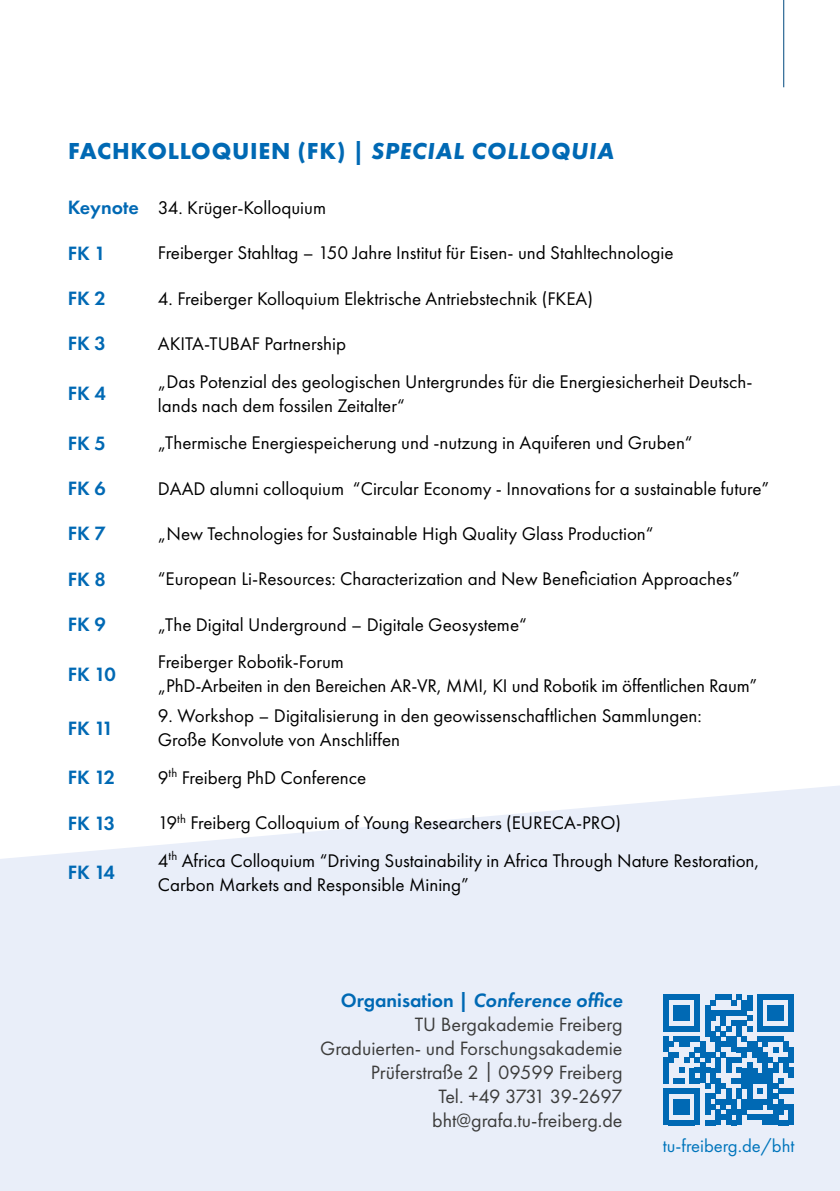
<style>
.page{position:relative;width:840px;height:1191px;background:#fff}
.page>*{position:absolute;margin:0;border:0;box-sizing:border-box;transform-origin:0 0}
.t1{font:24px "Futura PT Bold";letter-spacing:.035em;color:#0069b4}
.t2{font:20px/24px "Futura PT Book";color:#3c3c3b;text-align:right}
.t3{font:20px "Futura PT Demi";color:#0069b4}
.t4{font:italic 20px "Futura PT Demi";color:#0069b4}
.t5{font:19px/24px "Futura PT Book";color:#000}
.t6{font:18.6px "Futura PT Book";color:#0075bc}
.s1{font-style:italic}
.s2{font-family:"Futura PT Demi";font-size:20px;color:#0069b4}
.s3{font-style:normal}
</style>
<div class="page">
<hr style="left:782px;top:0;width:1px;height:87px;background:#00497f">
<svg style="left:0;top:786px;width:839px;height:405px;background:#eaeff9"></svg>
<svg style="left:663px;top:994px;width:130px;height:131px;background:#5a9cce"></svg>
<div style="left:788px;top:1104px;width:5px;height:10px;background:#0069b4"></div>
<div style="left:788px;top:1114px;width:5px;height:11px;background:#0069b4"></div>
<p class="t1" style="left:68px;top:136px;width:547px">FACHKOLLOQUIEN (FK) | <span class="s1">SPECIAL COLLOQUIA</span></p>
<p class="t5" style="left:68px;top:195px;width:259px"><span class="s2">Keynote</span> 34. Krüger-Kolloquium</p>
<p class="t3" style="left:68px;top:240px;width:40px">FK 1</p>
<p class="t5" style="left:158px;top:241px;width:517px">Freiberger Stahltag – 150 Jahre Institut für Eisen- und Stahltechnologie</p>
<p class="t3" style="left:68px;top:286px;width:40px">FK 2</p>
<p class="t5" style="left:158px;top:286px;width:436px">4. Freiberger Kolloquium Elektrische Antriebstechnik (FKEA)</p>
<p class="t3" style="left:68px;top:331px;width:40px">FK 3</p>
<p class="t5" style="left:158px;top:331px;width:190px">AKITA-TUBAF Partnership</p>
<p class="t3" style="left:68px;top:381px;width:40px">FK 4</p>
<p class="t5" style="left:158px;top:369px;width:595px">„Das Potenzial des geologischen Untergrundes für die Energiesicherheit Deutsch&shy;lands nach dem fossilen Zeitalter“</p>
<p class="t3" style="left:68px;top:430px;width:40px">FK 5</p>
<p class="t5" style="left:158px;top:431px;width:536px">„Thermische Energiespeicherung und -nutzung in Aquiferen und Gruben“</p>
<p class="t3" style="left:68px;top:476px;width:40px">FK 6</p>
<p class="t5" style="left:158px;top:476px;width:612px">DAAD alumni colloquium “Circular Economy - Innovations for a sustainable future”</p>
<p class="t3" style="left:68px;top:521px;width:40px">FK 7</p>
<p class="t5" style="left:158px;top:521px;width:497px">„New Technologies for Sustainable High Quality Glass Production“</p>
<p class="t3" style="left:68px;top:566px;width:40px">FK 8</p>
<p class="t5" style="left:158px;top:567px;width:583px">“European Li-Resources: Characterization and New Beneficiation Approaches”</p>
<p class="t3" style="left:68px;top:612px;width:40px">FK 9</p>
<p class="t5" style="left:158px;top:612px;width:370px">„The Digital Underground – Digitale Geosysteme“</p>
<p class="t3" style="left:68px;top:661px;width:50px">FK 10</p>
<p class="t5" style="left:158px;top:650px;width:600px">Freiberger Robotik-Forum<br>„PhD-Arbeiten in den Bereichen AR-VR, MMI, KI und Robotik im öffentlichen Raum”</p>
<p class="t3" style="left:68px;top:715px;width:47px">FK 11</p>
<p class="t5" style="left:158px;top:704px;width:545px">9. Workshop – Digitalisierung in den geowissenschaftlichen Sammlungen:<br>Große Konvolute von Anschliffen</p>
<p class="t3" style="left:68px;top:765px;width:49px">FK 12</p>
<p class="t5" style="left:158px;top:765px;width:210px">9<sup>th</sup> Freiberg PhD Conference</p>
<p class="t3" style="left:68px;top:810px;width:49px">FK 13</p>
<p class="t5" style="left:158px;top:811px;width:464px">19<sup>th</sup> Freiberg Colloquium of Young Researchers (EURECA-PRO)</p>
<p class="t3" style="left:68px;top:860px;width:48px">FK 14</p>
<p class="t5" style="left:158px;top:848px;width:603px">4<sup>th</sup> Africa Colloquium “Driving Sustainability in Africa Through Nature Restoration,<br>Carbon Markets and Responsible Mining”</p>
<p class="t4" style="left:340px;top:987px;width:283px"><span class="s3">Organisation |</span> Conference office</p>
<p class="t2" style="left:320px;top:1012px;width:303px">TU Bergakademie Freiberg<br>Graduierten- und Forschungsakademie<br>Prüferstraße 2 | 09599 Freiberg<br>Tel. +49 3731 39-2697 bht@grafa.tu-freiberg.de</p>
<p class="t6" style="left:662px;top:1135px;width:133px">tu-freiberg.de/bht</p>
</div>
